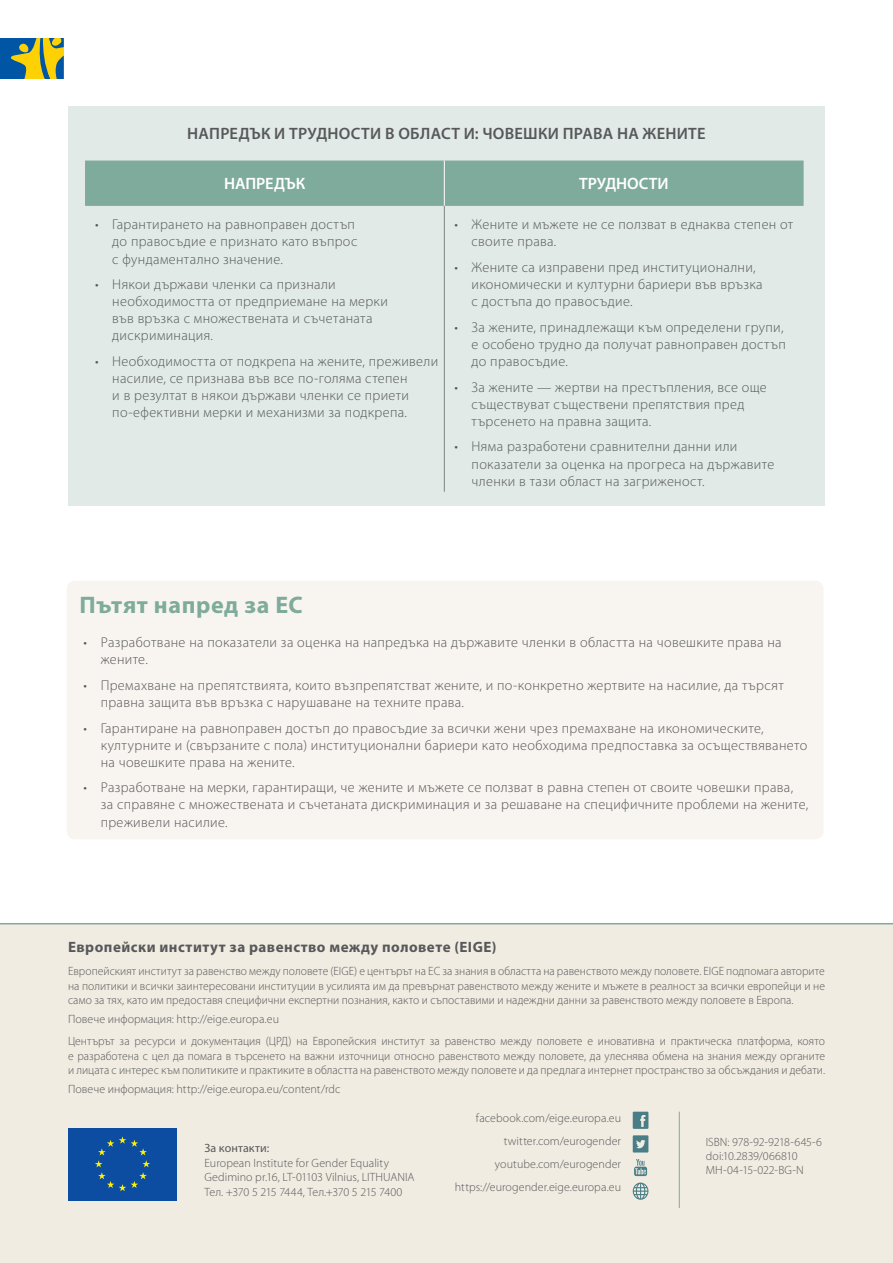
<style>
.page{position:relative;width:893px;height:1263px;background:#fff}
.page>*{position:absolute;margin:0;border:0;box-sizing:border-box;transform-origin:0 0}
.Title_1{font:700 24px "Myriad Pro";letter-spacing:.025em;color:#7eab9b}
.Fig_Table_title{font:600 16.5px "Myriad Pro";letter-spacing:.015em;color:#57585a}
.Table_Title{font:600 16.5px "Myriad Pro";letter-spacing:-.005em;color:#fff}
.End{font:700 15px "Myriad Pro";letter-spacing:.035em;color:#57585a}
.t1{font:300 14.25px/17.1px "Myriad Pro";letter-spacing:.025em;color:#57585a}
.End_01{font:300 12px/14.4px "Myriad Pro";letter-spacing:.005em;color:#57585a;text-align:justify}
.End_03{font:300 12px/14.4px "Myriad Pro";color:#57585a}
.End_04{font:300 12px "Myriad Pro";letter-spacing:.005em;color:#57585a}
.End_02{font:300 12px "Myriad Pro";letter-spacing:.005em;color:#57585a}
.End_03-2{font:300 12px "Myriad Pro";letter-spacing:-.035em;color:#57585a}
.Body_Text{font:12px "Myriad Pro";letter-spacing:.01em;color:#57585a}
</style>
<div class="page">
<svg style="left:0;top:38px;width:64px;height:41px"></svg>
<div style="left:67px;top:581px;width:757px;height:258px;background:#f8f5f0;border-radius:9px"></div>
<div style="left:68px;top:106px;width:757px;height:400px;background:#e1eae7"></div>
<div style="left:85px;top:161px;width:719px;height:45px;background:#7eab9b"></div>
<hr style="left:444px;top:161px;width:1px;height:45px;background:#fff">
<hr style="left:444px;top:206px;width:1px;height:286px;background:#808285">
<div style="left:0;top:923px;width:893px;height:340px;background:#f1ece2"></div>
<div style="left:68px;top:1128px;width:109px;height:72px;background:#0d4da1"></div>
<svg style="left:95px;top:1136px;width:55px;height:55px"></svg>
<svg style="left:633px;top:1135px;width:15px;height:17px"></svg>
<svg style="left:633px;top:1112px;width:15px;height:17px"></svg>
<svg style="left:634px;top:1159px;width:13px;height:17px"></svg>
<svg style="left:633px;top:1182px;width:15px;height:18px"></svg>
<hr style="left:679px;top:1112px;width:1px;height:96px;background:#7eab9b">
<p class="Fig_Table_title" style="left:187px;top:124px;width:520px">НАПРЕДЪК И ТРУДНОСТИ В ОБЛАСТ И: ЧОВЕШКИ ПРАВА НА ЖЕНИТЕ</p>
<p class="Table_Title" style="left:224px;top:175px;width:83px">НАПРЕДЪК</p>
<p class="Table_Title" style="left:579px;top:175px;width:91px">ТРУДНОСТИ</p>
<p class="t1" style="left:112px;top:216px;width:247px;text-indent:-17px">• Гарантирането на равноправен достъп до правосъдие е признато като въпрос с фундаментално значение.</p>
<p class="t1" style="left:112px;top:276px;width:277px;text-indent:-17px">• Някои държави членки са признали необходимостта от предприемане на мерки във връзка с множествената и съчетаната дискриминация.</p>
<p class="t1" style="left:112px;top:353px;width:327px;text-indent:-17px">• Необходимостта от подкрепа на жените, преживели насилие, се признава във все по‑голяма степен<br>и в резултат в някои държави членки се приети по‑ефективни мерки и механизми за подкрепа.</p>
<p class="t1" style="left:472px;top:216px;width:323px;text-indent:-17px">• Жените и мъжете не се ползват в еднаква степен от своите права.</p>
<p class="t1" style="left:472px;top:259px;width:293px;text-indent:-17px">• Жените са изправени пред институционални, икономически и културни бариери във връзка с достъпа до правосъдие.</p>
<p class="t1" style="left:472px;top:319px;width:316px;text-indent:-17px">• За жените, принадлежащи към определени групи, е особено трудно да получат равноправен достъп до правосъдие.</p>
<p class="t1" style="left:472px;top:379px;width:297px;text-indent:-17px">• За жените — жертви на престъпления, все още съществуват съществени препятствия пред търсенето на правна защита.</p>
<p class="t1" style="left:472px;top:438px;width:304px;text-indent:-17px">• Няма разработени сравнителни данни или показатели за оценка на прогреса на държавите членки в тази област на загриженост.</p>
<p class="Title_1" style="left:79px;top:591px;width:225px">Пътят напред за ЕС</p>
<p class="t1" style="left:101px;top:634px;width:683px;text-indent:-17px">• Разработване на показатели за оценка на напредъка на държавите членки в областта на човешките права на жените.</p>
<p class="t1" style="left:101px;top:677px;width:685px;text-indent:-17px">• Премахване на препятствията, които възпрепятстват жените, и по‑конкретно жертвите на насилие, да търсят правна защита във връзка с нарушаване на техните права.</p>
<p class="t1" style="left:101px;top:719px;width:708px;text-indent:-17px">• Гарантиране на равноправен достъп до правосъдие за всички жени чрез премахване на икономическите, културните и (свързаните с пола) институционални бариери като необходима предпоставка за осъществяването на човешките права на жените.</p>
<p class="t1" style="left:101px;top:779px;width:709px;text-indent:-17px">• Разработване на мерки, гарантиращи, че жените и мъжете се ползват в равна степен от своите човешки права, за справяне с множествената и съчетаната дискриминация и за решаване на специфичните проблеми на жените, преживели насилие.</p>
<p class="End" style="left:68px;top:939px;width:430px">Европейски институт за равенство между половете (EIGE)</p>
<p class="End_01" style="left:68px;top:964px;width:758px">Европейският институт за равенство между половете (ЕІGE) е центърът на ЕС за знания в областта на равенството между половете. ЕІGE подпомага авторите на политики и всички заинтересовани институции в усилията им да превърнат равенството между жените и мъжете в реалност за всички европейци и не само за тях, като им предоставя специфични експертни познания, както и съпоставими и надеждни данни за равенството между половете в Европа.</p>
<p class="End_02" style="left:68px;top:1012px;width:212px">Повече информация: http://eige.europa.eu</p>
<p class="End_01" style="left:68px;top:1034px;width:758px">Центърът за ресурси и документация (ЦРД) на Европейския институт за равенство между половете е иновативна и практическа платформа, която е разработена с цел да помага в търсенето на важни източници относно равенството между половете, да улеснява обмена на знания между органите и лицата с интерес към политиките и практиките в областта на равенството между половете и да предлага интернет пространство за обсъждания и дебати.</p>
<p class="End_02" style="left:68px;top:1082px;width:274px">Повече информация: http://eige.europa.eu/content/rdc</p>
<p class="End_04" style="left:476px;top:1112px;width:147px">facebook.com/eige.europa.eu</p>
<p class="End_04" style="left:504px;top:1135px;width:119px">twitter.com/eurogender</p>
<p class="End_04" style="left:495px;top:1158px;width:128px">youtube.com/eurogender</p>
<p class="End_04" style="left:455px;top:1180px;width:168px">https://eurogender.eige.europa.eu</p>
<p class="End_03" style="left:706px;top:1135px;width:118px">ISBN: 978-92-9218-645-6 doi:10.2839/066810<br>MH-04-15-022-BG-N</p>
<p class="Body_Text" style="left:205px;top:1142px;width:66px">За контакти:</p>
<p class="End_03" style="left:205px;top:1156px;width:186px">European Institute for Gender Equality</p>
<p class="End_03" style="left:205px;top:1170px;width:212px">Gedimino pr.16, LT-01103 Vilnius, LITHUANIA</p>
<p class="End_03-2" style="left:205px;top:1185px;width:199px">Teл. +370 5 215 7444, Teл.+370 5 215 7400</p>
</div>
